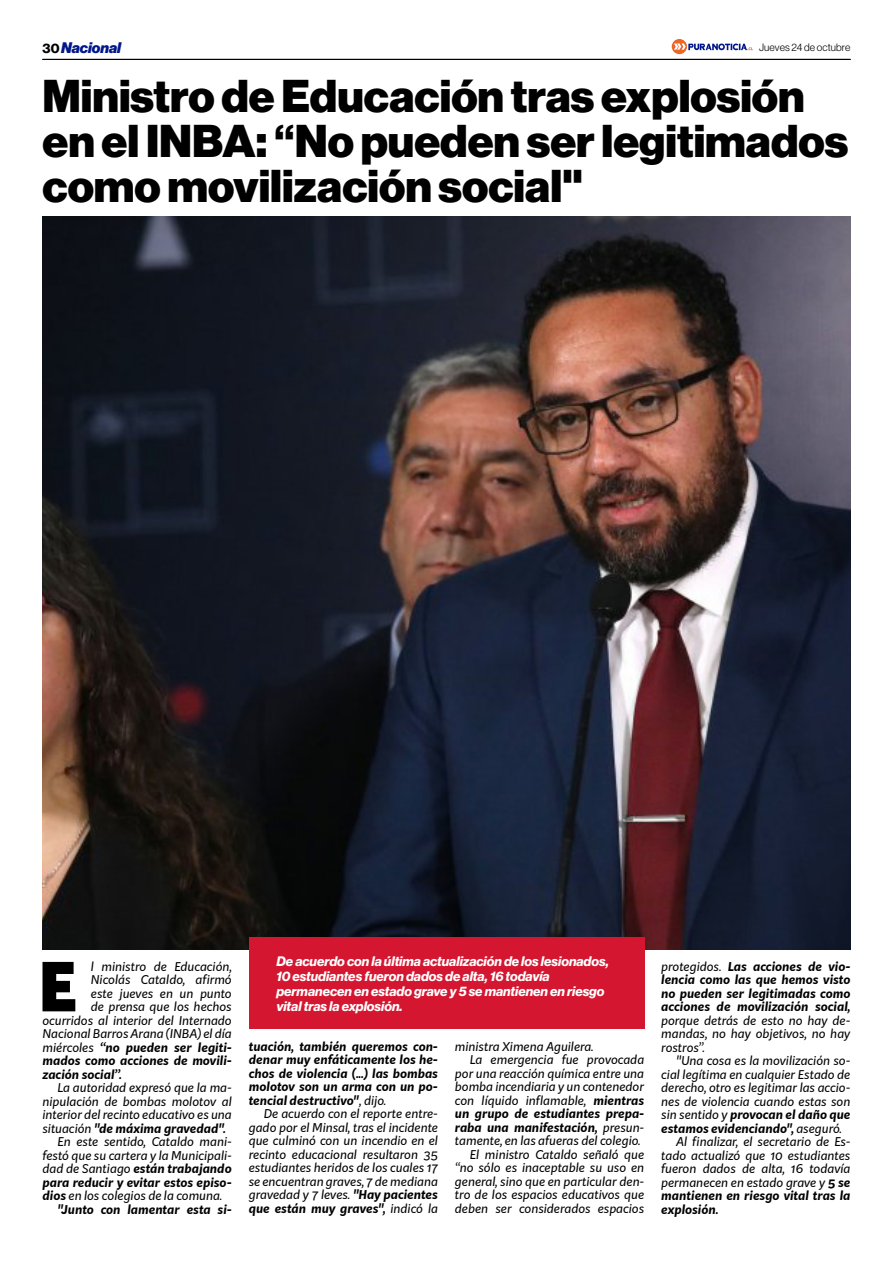
<style>
.page{position:relative;width:893px;height:1263px;background:#fff}
.page>*{position:absolute;margin:0;border:0;box-sizing:border-box;transform-origin:0 0}
.t1{font:900 66.3px "Kit Sans";color:#000}
.t2{font:45px/45px "N Haas Grotesk DS Pro 95 Blk";color:#000}
.t3{font:15px "N Haas Grotesk DS Pro 96 Blk It";color:#00178a}
.t4{font:13.5px/15px "N Haas Grotesk DS Pro 76 Bd It";color:#fff}
.t5{font:italic 12px/13.5px "Kit Sans";color:#000;text-align:justify}
.t6{font:italic 700 12px/13.5px "Kit Sans";color:#000;text-align:justify}
.t7{font:10.5px "N Haas Grotesk DS Pro 45 Lt";letter-spacing:.015em;color:#000}
.s1{font-family:"N Haas Grotesk DS Pro 75 Bd";font-size:13.5px;color:#000}
.s2{font-weight:400}
.s3{font-weight:700}
</style>
<div class="page">
<hr style="left:43px;top:59px;width:807px;height:1px;background:#000">
<svg style="left:672px;top:39px;width:81px;height:15px"></svg>
<img style="left:43px;top:217px;width:807px;height:732px">
<div style="left:249px;top:937px;width:395px;height:92px;background:#d41630"></div>
<p class="t3" style="left:43px;top:39px;width:80px"><span class="s1">30</span>Nacional</p>
<p class="t7" style="left:759px;top:41px;width:93px">Jueves 24 de octubre</p>
<h2 class="t2" style="left:43px;top:74px;width:807px">Ministro de Educación tras explosión en el INBA: “No pueden ser legitimados como movilización social"</h2>
<h1 class="t1" style="left:39px;top:927px;width:40px">E</h1>
<p class="t5" style="left:91px;top:959px;width:142px">l ministro de Educación,</p>
<p class="t5" style="left:91px;top:972px;width:142px">Nicolás Cataldo, afirmó</p>
<p class="t5" style="left:91px;top:986px;width:142px">este jueves en un punto</p>
<p class="t5" style="left:91px;top:999px;width:142px">de prensa que los hechos</p>
<p class="t5" style="left:43px;top:1013px;width:191px">ocurridos al interior del Internado</p>
<p class="t5" style="left:43px;top:1026px;width:191px">Nacional Barros Arana (INBA) el día</p>
<p class="t6" style="left:43px;top:1040px;width:191px"><span class="s2">miércoles</span> “no pueden ser legiti-</p>
<p class="t6" style="left:43px;top:1053px;width:191px">mados como acciones de movili-</p>
<p class="t6" style="left:43px;top:1067px;width:81px">zación social”.</p>
<p class="t5" style="left:58px;top:1080px;width:176px">La autoridad expresó que la ma-</p>
<p class="t5" style="left:43px;top:1094px;width:191px">nipulación de bombas molotov al</p>
<p class="t5" style="left:43px;top:1107px;width:191px">interior del recinto educativo es una</p>
<p class="t6" style="left:43px;top:1121px;width:185px"><span class="s2">situación</span> "de máxima gravedad".</p>
<p class="t5" style="left:58px;top:1134px;width:176px">En este sentido, Cataldo mani-</p>
<p class="t5" style="left:43px;top:1148px;width:191px">festó que su cartera y la Municipali-</p>
<p class="t6" style="left:43px;top:1161px;width:191px"><span class="s2">dad de Santiago</span> están trabajando</p>
<p class="t6" style="left:43px;top:1175px;width:191px">para reducir y evitar estos episo-</p>
<p class="t5" style="left:43px;top:1188px;width:181px"><span class="s3">dios</span> en los colegios de la comuna.</p>
<p class="t6" style="left:58px;top:1202px;width:176px">"Junto con lamentar esta si-</p>
<p class="t4" style="left:276px;top:954px;width:334px">De acuerdo con la última actualización de los lesionados, 10 estudiantes fueron dados de alta, 16 todavía permanecen en estado grave y 5 se mantienen en riesgo vital tras la explosión.</p>
<p class="t6" style="left:249px;top:1039px;width:191px">tuación, también queremos con&shy;denar muy enfáticamente los he&shy;chos de violencia (...) las bombas molotov son un arma con un po&shy;tencial destructivo"<span class="s2">, dijo.</span></p>
<p class="t5" style="left:249px;top:1106px;width:191px;text-indent:15px">De acuerdo con el reporte entre&shy;gado por el Minsal, tras el incidente que culminó con un incendio en el recinto educacional resultaron 35 estudiantes heridos de los cuales 17 se encuentran graves, 7 de mediana gravedad y 7 leves. <span class="s3">"Hay pacientes que están muy graves",</span> indicó la</p>
<p class="t5" style="left:455px;top:1039px;width:140px">ministra Ximena Aguilera.</p>
<p class="t5" style="left:470px;top:1052px;width:176px">La emergencia fue provocada</p>
<p class="t5" style="left:455px;top:1066px;width:191px">por una reacción química entre una</p>
<p class="t5" style="left:455px;top:1079px;width:191px">bomba incendiaria y un contenedor</p>
<p class="t5" style="left:455px;top:1093px;width:191px">con líquido inflamable, <span class="s3">mientras</span></p>
<p class="t6" style="left:455px;top:1106px;width:191px">un grupo de estudiantes prepa-</p>
<p class="t6" style="left:455px;top:1120px;width:191px">raba una manifestación, <span class="s2">presun-</span></p>
<p class="t5" style="left:455px;top:1133px;width:187px">tamente, en las afueras del colegio.</p>
<p class="t5" style="left:470px;top:1147px;width:176px">El ministro Cataldo señaló que</p>
<p class="t5" style="left:455px;top:1160px;width:191px">“no sólo es inaceptable su uso en</p>
<p class="t5" style="left:455px;top:1174px;width:191px">general, sino que en particular den-</p>
<p class="t5" style="left:455px;top:1187px;width:191px">tro de los espacios educativos que</p>
<p class="t5" style="left:455px;top:1201px;width:191px">deben ser considerados espacios</p>
<p class="t6" style="left:661px;top:959px;width:191px"><span class="s2">protegidos.</span> Las acciones de vio&shy;lencia como las que hemos visto no pueden ser legitimadas como acciones de movilización social,</p>
<p class="t5" style="left:661px;top:1013px;width:191px">porque detrás de esto no hay de&shy;mandas, no hay objetivos, no hay rostros”.</p>
<p class="t5" style="left:676px;top:1053px;width:176px">"Una cosa es la movilización so-</p>
<p class="t5" style="left:661px;top:1067px;width:191px">cial legítima en cualquier Estado de</p>
<p class="t5" style="left:661px;top:1080px;width:191px">derecho, otro es legitimar las accio-</p>
<p class="t5" style="left:661px;top:1094px;width:191px">nes de violencia cuando estas son</p>
<p class="t6" style="left:661px;top:1107px;width:191px"><span class="s2">sin sentido y</span> provocan el daño que</p>
<p class="t6" style="left:661px;top:1121px;width:182px">estamos evidenciando", <span class="s2">aseguró.</span></p>
<p class="t5" style="left:676px;top:1134px;width:176px">Al finalizar, el secretario de Es-</p>
<p class="t5" style="left:661px;top:1148px;width:191px">tado actualizó que 10 estudiantes</p>
<p class="t5" style="left:661px;top:1161px;width:191px">fueron dados de alta, 16 todavía</p>
<p class="t5" style="left:661px;top:1175px;width:191px">permanecen en estado grave y <span class="s3">5 se</span></p>
<p class="t6" style="left:661px;top:1188px;width:191px">mantienen en riesgo vital tras la</p>
<p class="t6" style="left:661px;top:1202px;width:59px">explosión.</p>
</div>
